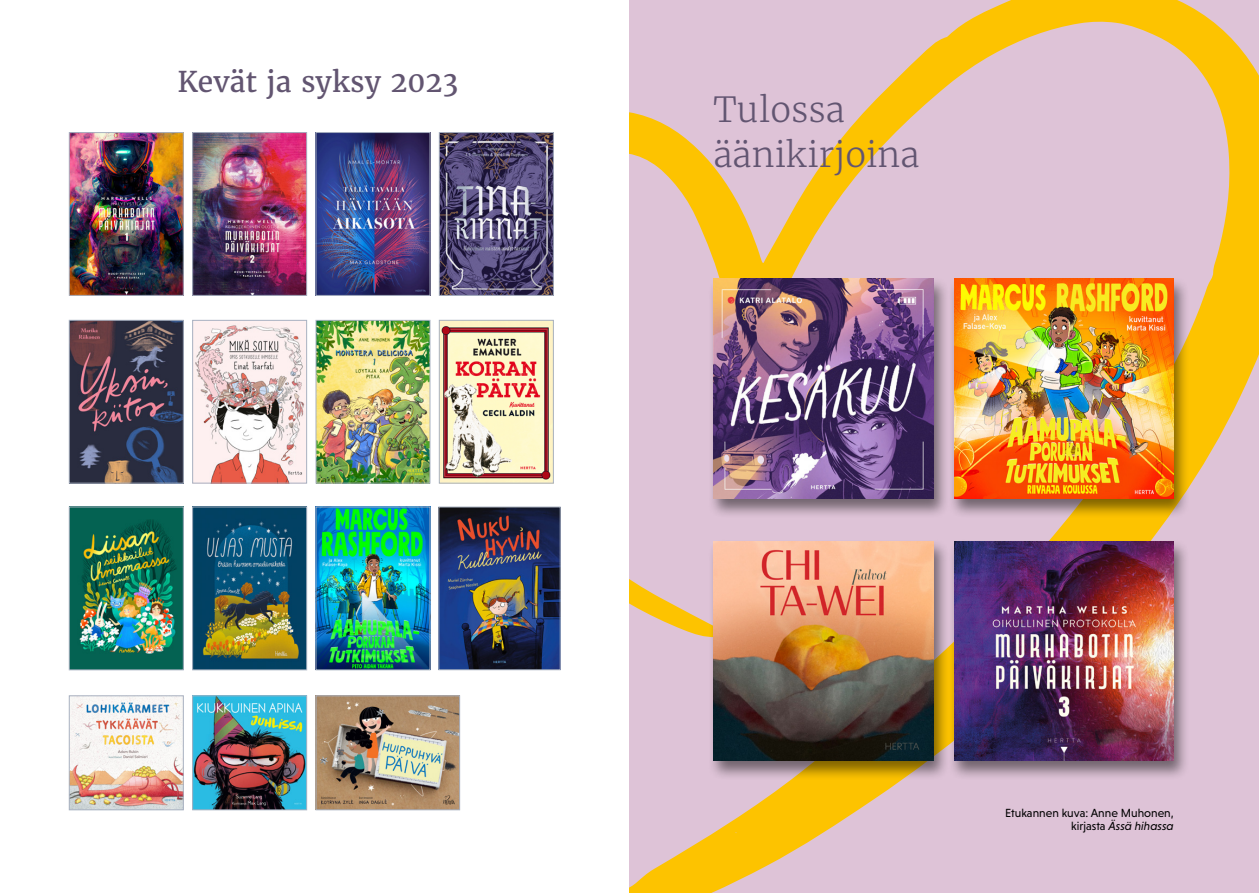
<style>
.page{position:relative;width:1259px;height:893px;background:#fff}
.page>*{position:absolute;margin:0;border:0;box-sizing:border-box;transform-origin:0 0}
.t1{font:300 34.5px/45px "Merriweather";color:#625571}
.t2{font:28.5px "Merriweather";color:#625571}
.t3{font:12px/13.5px "Niveau Grotesk";color:#000;text-align:right}
.s1{font-style:italic}
</style>
<div class="page">
<img style="left:194px;top:322px;width:111px;height:159px">
<div style="left:192px;top:320px;width:115px;height:163px;border:1px solid #a8b1c1"></div>
<img style="left:318px;top:322px;width:110px;height:159px">
<div style="left:316px;top:320px;width:114px;height:163px;border:1px solid #a8b1c1"></div>
<img style="left:71px;top:509px;width:110px;height:159px">
<div style="left:69px;top:507px;width:114px;height:163px;border:1px solid #a8b1c1"></div>
<img style="left:441px;top:322px;width:110px;height:159px">
<div style="left:439px;top:320px;width:114px;height:163px;border:1px solid #a8b1c1"></div>
<img style="left:318px;top:509px;width:110px;height:159px">
<img style="left:194px;top:509px;width:111px;height:159px">
<div style="left:192px;top:507px;width:115px;height:163px;border:1px solid #a8b1c1"></div>
<img style="left:318px;top:698px;width:140px;height:110px">
<div style="left:316px;top:696px;width:144px;height:114px;border:1px solid #a8b1c1"></div>
<img style="left:441px;top:509px;width:117px;height:159px">
<img style="left:71px;top:698px;width:110px;height:110px">
<div style="left:69px;top:696px;width:114px;height:114px;border:1px solid #a8b1c1"></div>
<img style="left:194px;top:698px;width:111px;height:110px">
<div style="left:192px;top:696px;width:115px;height:114px;border:1px solid #a8b1c1"></div>
<img style="left:71px;top:134px;width:110px;height:160px">
<div style="left:69px;top:132px;width:114px;height:164px;border:1px solid #a8b1c1"></div>
<img style="left:441px;top:134px;width:110px;height:160px">
<div style="left:439px;top:132px;width:114px;height:164px;border:1px solid #a8b1c1"></div>
<img style="left:194px;top:134px;width:111px;height:160px">
<div style="left:192px;top:132px;width:115px;height:164px;border:1px solid #a8b1c1"></div>
<img style="left:318px;top:134px;width:110px;height:160px">
<div style="left:316px;top:132px;width:114px;height:164px;border:1px solid #a8b1c1"></div>
<img style="left:71px;top:322px;width:110px;height:159px">
<div style="left:69px;top:320px;width:114px;height:163px;border:1px solid #a8b1c1"></div>
<svg style="left:629px;top:0;width:630px;height:893px"></svg>
<svg style="left:629px;top:129px;width:12px;height:17px"></svg>
<svg style="left:1258px;top:213px;width:1px;height:19px"></svg>
<svg style="left:1194px;top:394px;width:23px;height:20px"></svg>
<svg style="left:1090px;top:0;width:23px;height:5px"></svg>
<div style="left:732px;top:829px;width:7px;height:7px;border:6px solid #fdc300;border-radius:50%"></div>
<div style="left:707px;top:277px;width:242px;height:242px;background:#000;opacity:.49"></div>
<img style="left:713px;top:279px;width:220px;height:220px">
<div style="left:948px;top:277px;width:242px;height:242px;background:#000;opacity:.49"></div>
<img style="left:954px;top:279px;width:219px;height:220px">
<div style="left:707px;top:539px;width:242px;height:242px;background:#000;opacity:.49"></div>
<img style="left:713px;top:541px;width:220px;height:220px">
<div style="left:948px;top:539px;width:242px;height:242px;background:#000;opacity:.49"></div>
<img style="left:954px;top:541px;width:219px;height:220px">
<h2 class="t2" style="left:177px;top:64px;width:283px">Kevät ja syksy 2023</h2>
<h1 class="t1" style="left:713px;top:87px;width:208px">Tulossa äänikirjoina</h1>
<p class="t3" style="left:1005px;top:806px;width:170px">Etukannen kuva: Anne Muhonen, kirjasta <span class="s1">Ässä hihassa</span></p>
</div>
